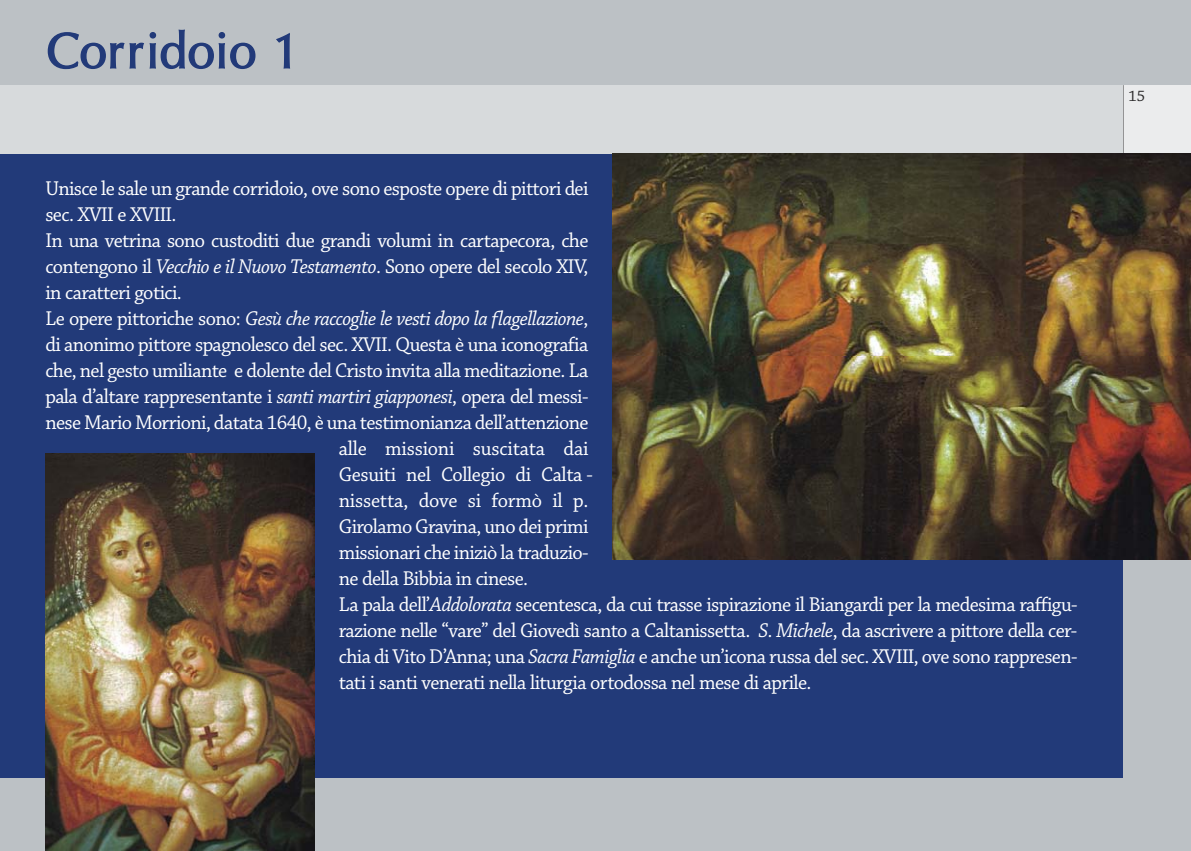
<style>
.page{position:relative;width:1191px;height:851px;background:#fff}
.page>*{position:absolute;margin:0;border:0;box-sizing:border-box;transform-origin:0 0}
.t1{font:50px "CG Omega";color:#223a79}
.t2{font:21px "Chaparral Pro";letter-spacing:-.03em;color:#fff}
.t3{font:italic 21px "Chaparral Pro";letter-spacing:-.03em;color:#fff}
.t4{font:21px "Chaparral Pro";letter-spacing:-.01em;color:#fff}
.t5{font:16px "Chaparral Pro";color:#272627}
.s1{font-style:italic}
.s2{font-style:normal}
</style>
<div class="page">
<div style="left:0;top:0;width:1191px;height:850px;background:#bcc1c5"></div>
<div style="left:0;top:153px;width:1123px;height:624px;background:#223a79"></div>
<div style="left:1123px;top:85px;width:68px;height:68px;background:#ebeced"></div>
<div style="left:0;top:85px;width:1123px;height:68px;background:#d7dadc"></div>
<img style="left:612px;top:153px;width:579px;height:406px">
<img style="left:45px;top:454px;width:270px;height:396px">
<h1 class="t1" style="left:46px;top:21px;width:255px">Corridoio 1</h1>
<p class="t2" style="left:45px;top:180px;width:544px">Unisce le sale un grande corridoio, ove sono esposte opere di pittori dei</p>
<p class="t2" style="left:45px;top:206px;width:133px">sec. XVII e XVIII.</p>
<p class="t2" style="left:45px;top:232px;width:544px">In una vetrina sono custoditi due grandi volumi in cartapecora, che</p>
<p class="t2" style="left:45px;top:258px;width:544px">contengono il <span class="s1">Vecchio e il Nuovo Testamento</span>. Sono opere del secolo XIV,</p>
<p class="t2" style="left:45px;top:284px;width:138px">in caratteri gotici.</p>
<p class="t3" style="left:45px;top:310px;width:544px"><span class="s2">Le opere pittoriche sono:</span> Gesù che raccoglie le vesti dopo la flagellazione<span class="s2">,</span></p>
<p class="t2" style="left:45px;top:336px;width:544px">di anonimo pittore spagnolesco del sec. XVII. Questa è una iconografia</p>
<p class="t2" style="left:45px;top:362px;width:544px">che, nel gesto umiliante e dolente del Cristo invita alla meditazione. La</p>
<p class="t2" style="left:45px;top:388px;width:544px">pala d’altare rappresentante i <span class="s1">santi martiri giapponesi</span>, opera del messi-</p>
<p class="t2" style="left:45px;top:414px;width:544px">nese Mario Morrioni, datata 1640, è una testimonianza dell’attenzione</p>
<p class="t4" style="left:339px;top:440px;width:251px">alle missioni suscitata dai</p>
<p class="t2" style="left:339px;top:466px;width:256px">Gesuiti nel Collegio di Calta -</p>
<p class="t4" style="left:339px;top:492px;width:251px">nissetta, dove si formò il p.</p>
<p class="t2" style="left:339px;top:518px;width:251px">Girolamo Gravina, uno dei primi</p>
<p class="t2" style="left:339px;top:544px;width:251px">missionari che iniziò la traduzio-</p>
<p class="t2" style="left:339px;top:570px;width:191px">ne della Bibbia in cinese.</p>
<p class="t2" style="left:339px;top:596px;width:740px">La pala dell’<span class="s1">Addolorata</span> secentesca, da cui trasse ispirazione il Biangardi per la medesima raffigu-</p>
<p class="t2" style="left:339px;top:622px;width:740px">razione nelle “vare” del Giovedì santo a Caltanissetta. <span class="s1">S. Michele</span>, da ascrivere a pittore della cer-</p>
<p class="t2" style="left:339px;top:648px;width:740px">chia di Vito D’Anna; una <span class="s1">Sacra Famiglia</span> e anche un’icona russa del sec. XVIII, ove sono rappresen-</p>
<p class="t2" style="left:339px;top:674px;width:474px">tati i santi venerati nella liturgia ortodossa nel mese di aprile.</p>
<p class="t5" style="left:1128px;top:90px;width:18px">15</p>
</div>
